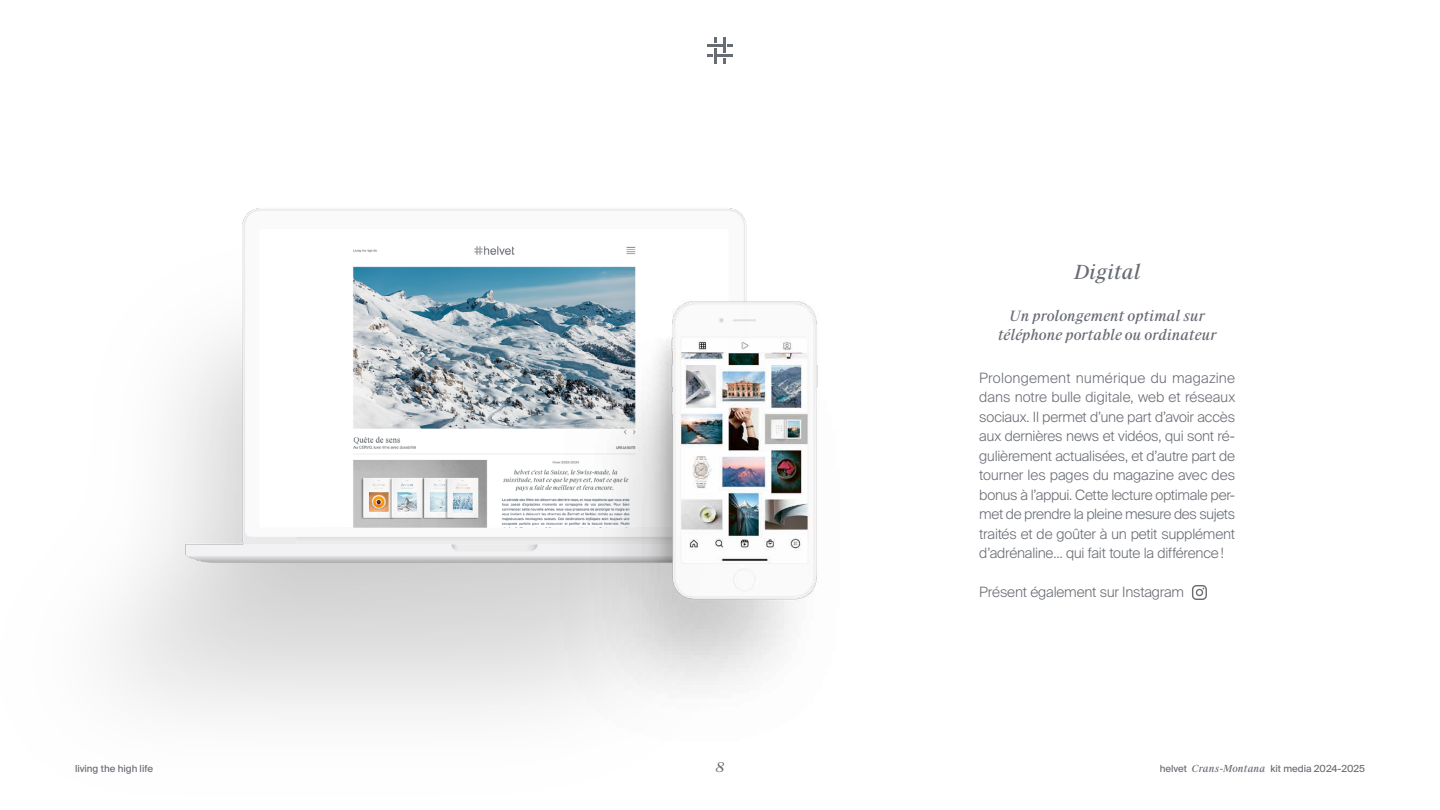
<style>
.page{position:relative;width:1440px;height:810px;background:#fff}
.page>*{position:absolute;margin:0;border:0;box-sizing:border-box;transform-origin:0 0}
.t1{font:italic 19.5px "Suisse Works";color:#686c73}
.t2{font:300 14.25px/19.5px "Suisse Intl";letter-spacing:-.015em;color:#686c73;text-align:justify}
.t3{font:italic 14.25px/18.8px "Suisse Works";color:#686c73;text-align:center}
.t4{font:italic 13.5px "Suisse Works";color:#686c73}
.t5{font:9.75px "Suisse Intl";color:#686c73}
.s1{font-family:"Suisse Works";font-style:italic}
</style>
<div class="page">
<img style="left:112px;top:37px;width:621px;height:675px">
<img style="left:313px;top:128px;width:505px;height:584px">
<svg style="left:1192px;top:585px;width:15px;height:15px"></svg>
<h1 class="t1" style="left:1074px;top:260px;width:68px">Digital</h1>
<p class="t3" style="left:998px;top:307px;width:220px">Un prolongement optimal sur téléphone portable ou ordinateur</p>
<p class="t2" style="left:979px;top:368px;width:257px">Prolongement numérique du magazine dans notre bulle digitale, web et réseaux sociaux. Il permet d’une part d’avoir accès aux dernières news et vidéos, qui sont ré&shy;gulièrement actualisées, et d’autre part de tourner les pages du magazine avec des bonus à l’appui. Cette lecture optimale per&shy;met de prendre la pleine mesure des sujets traités et de goûter à un petit supplément d’adrénaline… qui fait toute la différence!</p>
<p class="t2" style="left:979px;top:583px;width:206px">Présent également sur Instagram</p>
<p class="t5" style="left:75px;top:763px;width:80px">living the high life</p>
<p class="t4" style="left:715px;top:759px;width:11px">8</p>
<p class="t5" style="left:1160px;top:763px;width:207px">helvet <span class="s1">Crans-Montana</span> kit media 2024-2025</p>
</div>
